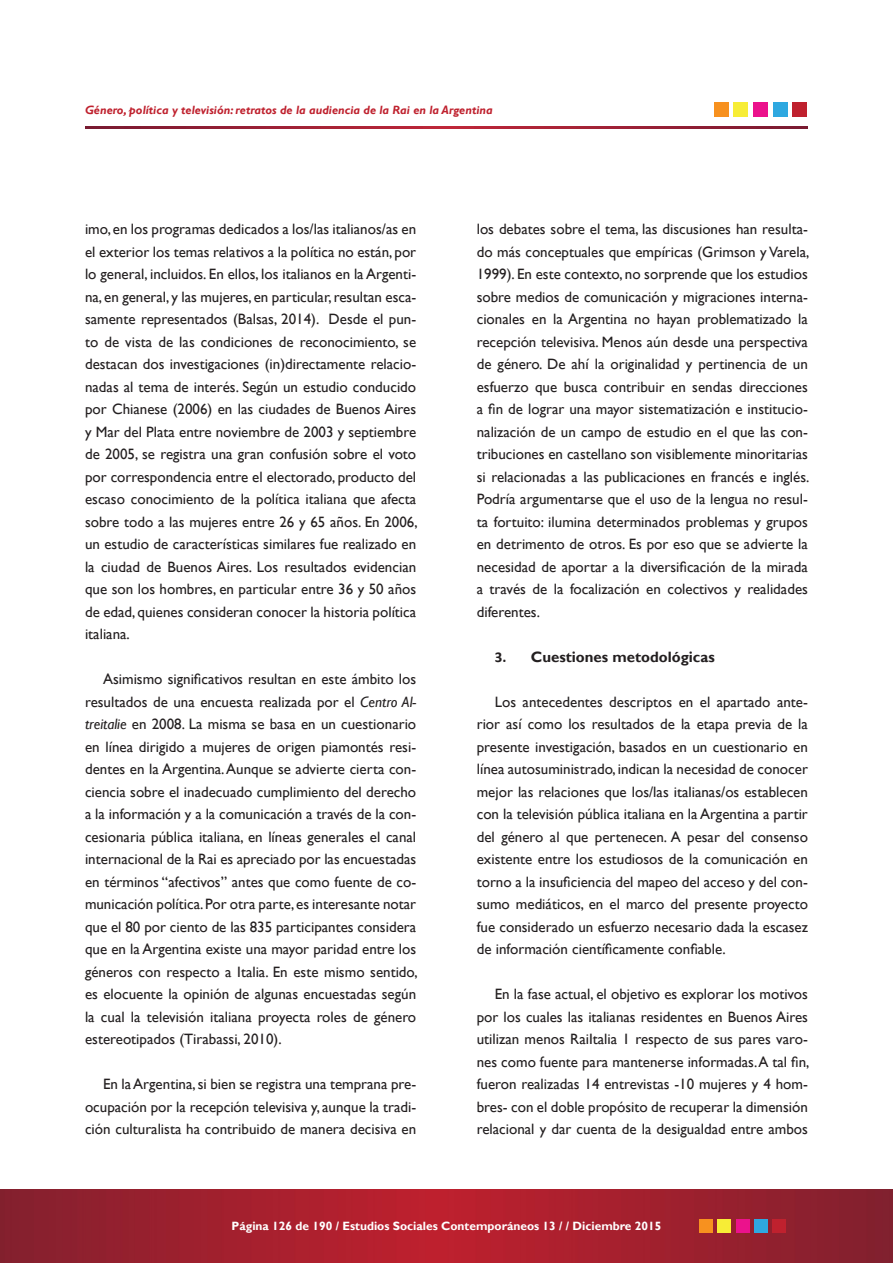
<style>
.page{position:relative;width:893px;height:1263px;background:#fff}
.page>*{position:absolute;margin:0;border:0;box-sizing:border-box;transform-origin:0 0}
.t1{font:15px/22.5px "Gill Sans";color:#231f20;text-align:justify}
.t2{font:700 15px "Gill Sans";color:#231f20}
.t3{font:italic 700 12px "Gill Sans";color:#bf212e}
.t4{font:700 12px "Gill Sans";color:#fff}
.s1{font-style:italic}
.s2{font-family:"Calibri"}
</style>
<div class="page">
<img style="left:0;top:1189px;width:893px;height:74px">
<div style="left:699px;top:1219px;width:13px;height:13px;background:#f7911f"></div>
<div style="left:717px;top:1219px;width:14px;height:13px;background:#f7ed36"></div>
<div style="left:736px;top:1219px;width:13px;height:13px;background:#eb128c"></div>
<div style="left:754px;top:1219px;width:14px;height:13px;background:#2ea8e0"></div>
<div style="left:773px;top:1219px;width:13px;height:13px;background:#bf212e"></div>
<svg style="left:85px;top:126px;width:723px;height:3px;background:#9b2035"></svg>
<div style="left:714px;top:103px;width:14px;height:14px;background:#f7911f"></div>
<div style="left:734px;top:103px;width:14px;height:14px;background:#f7ed36"></div>
<div style="left:753px;top:103px;width:14px;height:14px;background:#eb128c"></div>
<div style="left:773px;top:103px;width:14px;height:14px;background:#2ea8e0"></div>
<div style="left:793px;top:103px;width:14px;height:14px;background:#bf212e"></div>
<p class="t3" style="left:85px;top:103px;width:409px">Género, política y televisión: retratos de la audiencia de la Rai en la Argentina</p>
<p class="t1" style="left:85px;top:218px;width:334px">imo, en los programas dedicados a los/las italianos/as en el exterior los temas relativos a la política no están, por lo general, incluidos. En ellos, los italianos en la Argenti&shy;na, en general, y las mujeres, en particular, resultan esca&shy;samente representados (Balsas, 2014). Desde el pun&shy;to de vista de las condiciones de reconocimiento, se destacan dos investigaciones (in)directamente relacio&shy;nadas al tema de interés. Según un estudio conducido por Chianese (2006) en las ciudades de Buenos Aires y Mar del Plata entre noviembre de 2003 y septiembre de 2005, se registra una gran confusión sobre el voto por correspondencia entre el electorado, producto del escaso conocimiento de la política italiana que afecta sobre todo a las mujeres entre 26 y 65 años. En 2006, un estudio de características similares fue realizado en la ciudad de Buenos Aires. Los resultados evidencian que son los hombres, en particular entre 36 y 50 años de edad, quienes consideran conocer la historia política italiana.</p>
<p class="t1" style="left:85px;top:668px;width:334px;text-indent:18px">Asimismo significativos resultan en este ámbito los resultados de una encuesta realizada por el <span class="s1">Centro Al&shy;treitalie</span> en 2008. La misma se basa en un cuestionario en línea dirigido a mujeres de origen piamontés resi&shy;dentes en la Argentina. Aunque se advierte cierta con&shy;ciencia sobre el inadecuado cumplimiento del derecho a la información y a la comunicación a través de la con&shy;cesionaria pública italiana, en líneas generales el canal internacional de la Rai es apreciado por las encuestadas en términos “afectivos” antes que como fuente de co&shy;municación política. Por otra parte, es interesante notar que el 80 por ciento de las 835 participantes considera que en la Argentina existe una mayor paridad entre los géneros con respecto a Italia. En este mismo sentido, es elocuente la opinión de algunas encuestadas según la cual la televisión italiana proyecta roles de género estereotipados (Tirabassi, 2010).</p>
<p class="t1" style="left:85px;top:1073px;width:333px;text-indent:18px">En la Argentina, si bien se registra una temprana pre&shy;ocupación por la recepción televisiva y, aunque la tradi&shy;ción culturalista ha contribuido de manera decisiva en</p>
<p class="t1" style="left:477px;top:218px;width:334px">los debates sobre el tema, las discusiones han resulta&shy;do más conceptuales que empíricas (Grimson y Varela, 1999). En este contexto, no sorprende que los estudios sobre medios de comunicación y migraciones interna&shy;cionales en la Argentina no hayan problematizado la recepción televisiva. Menos aún desde una perspectiva de género. De ahí la originalidad y pertinencia de un esfuerzo que busca contribuir en sendas direcciones a fin de lograr una mayor sistematización e institucio&shy;nalización de un campo de estudio en el que las con&shy;tribuciones en castellano son visiblemente minoritarias si relacionadas a las publicaciones en francés e inglés.<br>Podría argumentarse que el uso de la lengua no resul&shy;ta fortuito: ilumina determinados problemas y grupos en detrimento de otros. Es por eso que se advierte la necesidad de aportar a la diversificación de la mirada a través de la focalización en colectivos y realidades diferentes.</p>
<p class="t2" style="left:495px;top:647px;width:222px"><span class="s2">3.</span> Cuestiones metodológicas</p>
<p class="t1" style="left:477px;top:690px;width:333px;text-indent:18px">Los antecedentes descriptos en el apartado ante&shy;rior así como los resultados de la etapa previa de la presente investigación, basados en un cuestionario en línea autosuministrado, indican la necesidad de conocer mejor las relaciones que los/las italianas/os establecen con la televisión pública italiana en la Argentina a partir del género al que pertenecen. A pesar del consenso existente entre los estudiosos de la comunicación en torno a la insuficiencia del mapeo del acceso y del con&shy;sumo mediáticos, en el marco del presente proyecto fue considerado un esfuerzo necesario dada la escasez de información científicamente confiable.</p>
<p class="t1" style="left:477px;top:983px;width:334px;text-indent:18px">En la fase actual, el objetivo es explorar los motivos por los cuales las italianas residentes en Buenos Aires utilizan menos RaiItalia 1 respecto de sus pares varo&shy;nes como fuente para mantenerse informadas. A tal fin, fueron realizadas 14 entrevistas -10 mujeres y 4 hom&shy;bres- con el doble propósito de recuperar la dimensión relacional y dar cuenta de la desigualdad entre ambos</p>
<p class="t4" style="left:232px;top:1219px;width:431px">Página 126 de 190 / Estudios Sociales Contemporáneos 13 / / Diciembre 2015</p>
</div>
